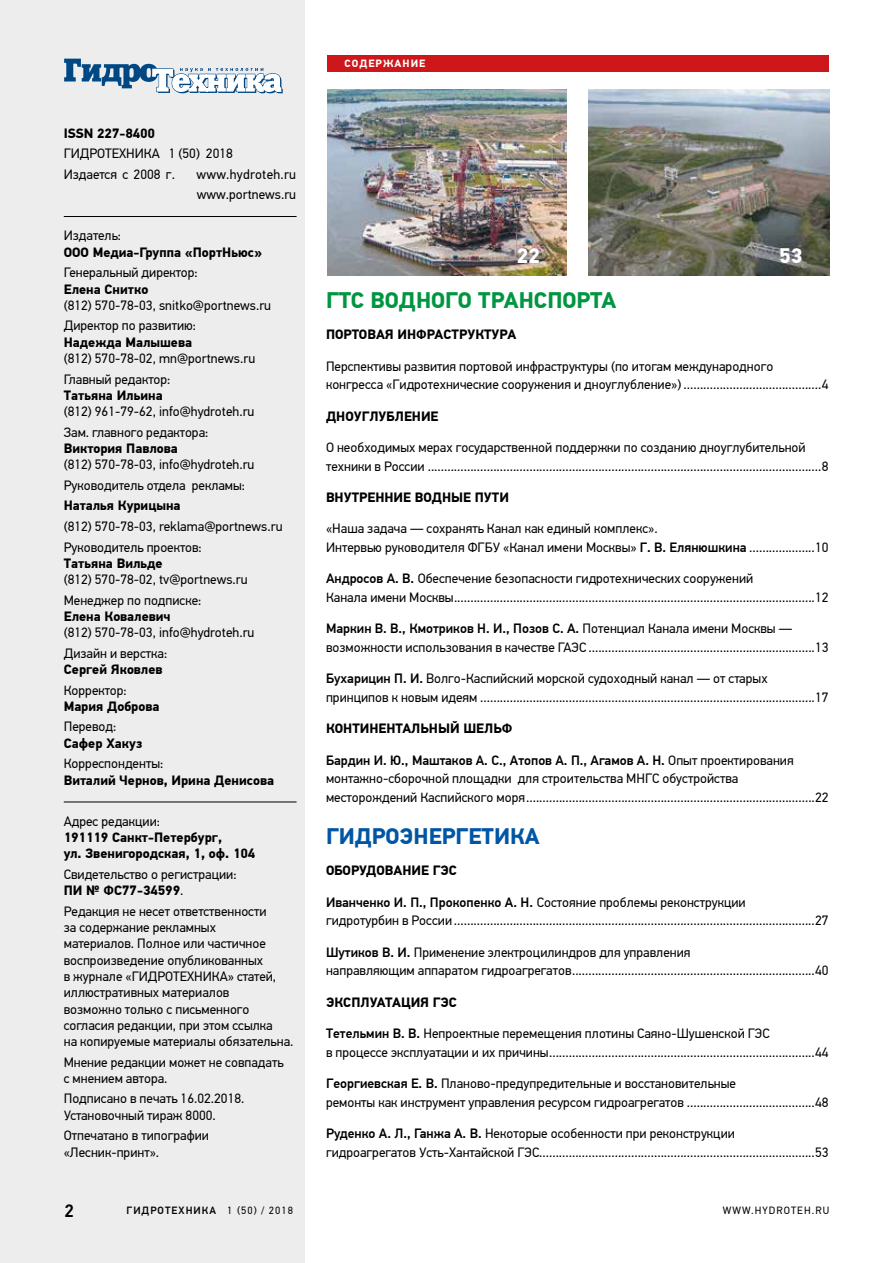
<style>
.page{position:relative;width:893px;height:1263px;background:#fff}
.page>*{position:absolute;margin:0;border:0;box-sizing:border-box;transform-origin:0 0}
.t1{font:700 22.5px "PF Din Text Pro";color:#009641}
.t2{font:700 22.5px "PF Din Text Pro";color:#0056a4}
.t3{font:700 21px "PF Din Text Pro";color:#fff}
.t4{font:500 18px "PF Din Text Pro";color:#000}
.t5{font:13.5px/18.6px "PF Din Text Pro";color:#000}
.t6{font:700 13.5px/16.4px "PF Din Text Pro";color:#000}
.t7{font:500 10.5px "PF Din Text Pro";letter-spacing:.1em;color:#000}
.t8{font:10.5px "PF Din Text Pro";letter-spacing:.1em;color:#000}
.t9{font:700 10.5px "PF Din Text Pro";letter-spacing:.1em;color:#fff}
.s1{font-weight:700}
.s2{font-weight:500}
.s3{font-weight:400}
</style>
<div class="page">
<div style="left:0;top:0;width:305px;height:1263px;background:#ededed"></div>
<div style="left:327px;top:55px;width:502px;height:16px;background:#cd171a"></div>
<hr style="left:64px;top:802px;width:233px;height:1px;background:#000">
<hr style="left:64px;top:216px;width:233px;height:1px;background:#000">
<svg style="left:64px;top:59px;width:219px;height:34px"></svg>
<img style="left:327px;top:89px;width:240px;height:187px">
<img style="left:588px;top:89px;width:241px;height:187px">
<p class="t6" style="left:64px;top:125px;width:93px">ISSN 227-8400</p>
<p class="t5" style="left:64px;top:143px;width:171px;line-height:20.5px">ГИДРОТЕХНИКА 1 (50) 2018<br>Издается с 2008 г.</p>
<p class="t5" style="left:196px;top:164px;width:101px;line-height:20.5px">www.hydroteh.ru www.portnews.ru</p>
<p class="t5" style="left:64px;top:227px;width:59px">Издатель:</p>
<p class="t6" style="left:64px;top:244px;width:200px">ООО Медиа-Группа «ПортНьюс»</p>
<p class="t5" style="left:64px;top:263px;width:136px">Генеральный директор:</p>
<p class="t6" style="left:64px;top:281px;width:86px">Елена Снитко</p>
<p class="t5" style="left:64px;top:295px;width:209px;line-height:20.5px">(812) 570-78-03, snitko@portnews.ru<br>Директор по развитию:</p>
<p class="t6" style="left:64px;top:334px;width:130px">Надежда Малышева</p>
<p class="t5" style="left:64px;top:348px;width:193px;line-height:20.5px">(812) 570-78-02, mn@portnews.ru<br>Главный редактор:</p>
<p class="t6" style="left:64px;top:387px;width:100px">Татьяна Ильина</p>
<p class="t5" style="left:64px;top:401px;width:192px;line-height:20.5px">(812) 961-79-62, info@hydroteh.ru<br>Зам. главного редактора:</p>
<p class="t6" style="left:64px;top:440px;width:115px">Виктория Павлова</p>
<p class="t5" style="left:64px;top:454px;width:192px;line-height:20.5px">(812) 570-78-03, info@hydroteh.ru<br>Руководитель отдела рекламы:</p>
<p class="t6" style="left:64px;top:498px;width:118px">Наталья Курицына</p>
<p class="t5" style="left:64px;top:516px;width:220px;line-height:20.5px">(812) 570-78-03, reklama@portnews.ru<br>Руководитель проектов:</p>
<p class="t6" style="left:64px;top:555px;width:100px">Татьяна Вильде</p>
<p class="t5" style="left:64px;top:569px;width:185px;line-height:20.5px">(812) 570-78-02, tv@portnews.ru<br>Менеджер по подписке:</p>
<p class="t6" style="left:64px;top:608px;width:108px">Елена Ковалевич</p>
<p class="t5" style="left:64px;top:622px;width:192px;line-height:20.5px">(812) 570-78-03, info@hydroteh.ru<br>Дизайн и верстка:</p>
<p class="t6" style="left:64px;top:662px;width:100px">Сергей Яковлев</p>
<p class="t5" style="left:64px;top:681px;width:65px">Корректор:</p>
<p class="t6" style="left:64px;top:698px;width:97px">Мария Доброва</p>
<p class="t5" style="left:64px;top:718px;width:54px">Перевод:</p>
<p class="t6" style="left:64px;top:735px;width:80px">Сафер Хакуз</p>
<p class="t5" style="left:64px;top:754px;width:101px">Корреспонденты:</p>
<p class="t6" style="left:64px;top:772px;width:212px">Виталий Чернов, Ирина Денисова</p>
<p class="t5" style="left:64px;top:812px;width:98px">Адрес редакции:</p>
<p class="t6" style="left:64px;top:829px;width:193px">191119 Санкт-Петербург,<br>ул. Звенигородская, 1, оф. 104</p>
<p class="t5" style="left:64px;top:866px;width:174px;line-height:16.4px">Свидетельство о регистрации:<br><span class="s1">ПИ № ФС77-34599</span>.</p>
<p class="t5" style="left:64px;top:903px;width:231px;line-height:16.4px">Редакция не несет ответственности<br>за содержание рекламных<br>материалов. Полное или частичное воспроизведение опубликованных<br>в журнале «ГИДРОТЕХНИКА» статей, иллюстративных материалов<br>возможно только с письменного согласия редакции, при этом ссылка<br>на копируемые материалы обязательна.</p>
<p class="t5" style="left:64px;top:1054px;width:221px;line-height:16.4px">Мнение редакции может не совпадать с мнением автора.</p>
<p class="t5" style="left:64px;top:1091px;width:182px;line-height:16.4px">Подписано в печать 16.02.2018.<br>Установочный тираж 8000.</p>
<p class="t5" style="left:64px;top:1128px;width:147px;line-height:16.4px">Отпечатано в типографии «Лесник-принт».</p>
<p class="t9" style="left:344px;top:57px;width:82px">СОДЕРЖАНИЕ</p>
<h2 class="t3" style="left:517px;top:243px;width:25px">22</h2>
<h2 class="t3" style="left:779px;top:243px;width:25px">53</h2>
<h1 class="t1" style="left:326px;top:286px;width:292px">ГТС ВОДНОГО ТРАНСПОРТА</h1>
<p class="t6" style="left:326px;top:327px;width:192px">ПОРТОВАЯ ИНФРАСТРУКТУРА</p>
<p class="t5" style="left:326px;top:357px;width:504px">Перспективы развития портовой инфраструктуры (по итогам международного конгресса «Гидротехнические сооружения и дноуглубление») ..........................................4</p>
<p class="t6" style="left:326px;top:408px;width:114px">ДНОУГЛУБЛЕНИЕ</p>
<p class="t5" style="left:326px;top:438px;width:504px">О необходимых мерах государственной поддержки по созданию дноуглубительной техники в России ........................................................................................................................8</p>
<p class="t6" style="left:326px;top:489px;width:184px">ВНУТРЕННИЕ ВОДНЫЕ ПУТИ</p>
<p class="t5" style="left:326px;top:519px;width:504px">«Наша задача — сохранять Канал как единый комплекс».<br>Интервью руководителя ФГБУ «Канал имени Москвы» <span class="s2">Г. В. Елянюшкина</span> ....................10</p>
<p class="t5" style="left:326px;top:569px;width:504px"><span class="s2">Андросов А. В.</span> Обеспечение безопасности гидротехнических сооружений<br>Канала имени Москвы..............................................................................................................12</p>
<p class="t5" style="left:326px;top:619px;width:504px"><span class="s2">Маркин В. В., Кмотриков Н. И., Позов С. А.</span> Потенциал Канала имени Москвы — возможности использования в качестве ГАЭС .....................................................................13</p>
<p class="t5" style="left:326px;top:669px;width:504px"><span class="s2">Бухарицин П. И.</span> Волго-Каспийский морской судоходный канал — от старых принципов к новым идеям ......................................................................................................17</p>
<p class="t6" style="left:326px;top:721px;width:188px">КОНТИНЕНТАЛЬНЫЙ ШЕЛЬФ</p>
<p class="t5" style="left:326px;top:751px;width:504px"><span class="s2">Бардин И. Ю., Маштаков А. С., Атопов А. П., Агамов А. Н.</span> Опыт проектирования монтажно-сборочной площадки для строительства МНГС обустройства месторождений Каспийского моря........................................................................................22</p>
<h1 class="t2" style="left:326px;top:822px;width:215px">ГИДРОЭНЕРГЕТИКА</h1>
<p class="t6" style="left:326px;top:863px;width:132px">ОБОРУДОВАНИЕ ГЭС</p>
<p class="t5" style="left:326px;top:893px;width:504px"><span class="s2">Иванченко И. П., Прокопенко А. Н.</span> Состояние проблемы реконструкции<br>гидротурбин в России ..............................................................................................................27</p>
<p class="t5" style="left:326px;top:943px;width:504px"><span class="s2">Шутиков В. И.</span> Применение электроцилиндров для управления<br>направляющим аппаратом гидроагрегатов..........................................................................40</p>
<p class="t6" style="left:326px;top:994px;width:133px">ЭКСПЛУАТАЦИЯ ГЭС</p>
<p class="t5" style="left:326px;top:1024px;width:504px"><span class="s2">Тетельмин В. В.</span> Непроектные перемещения плотины Саяно-Шушенской ГЭС<br>в процессе эксплуатации и их причины.................................................................................44</p>
<p class="t5" style="left:326px;top:1074px;width:504px"><span class="s2">Георгиевская Е. В.</span> Планово-предупредительные и восстановительные<br>ремонты как инструмент управления ресурсом гидроагрегатов .......................................48</p>
<p class="t5" style="left:326px;top:1124px;width:504px"><span class="s2">Руденко А. Л., Ганжа А. В.</span> Некоторые особенности при реконструкции<br>гидроагрегатов Усть-Хантайской ГЭС....................................................................................53</p>
<h3 class="t4" style="left:65px;top:1199px;width:11px">2</h3>
<p class="t7" style="left:127px;top:1204px;width:168px">ГИДРОТЕХНИКА <span class="s3">1 (50) / 2018</span></p>
<p class="t8" style="left:723px;top:1204px;width:108px">WWW.HYDROTEH.RU</p>
</div>
